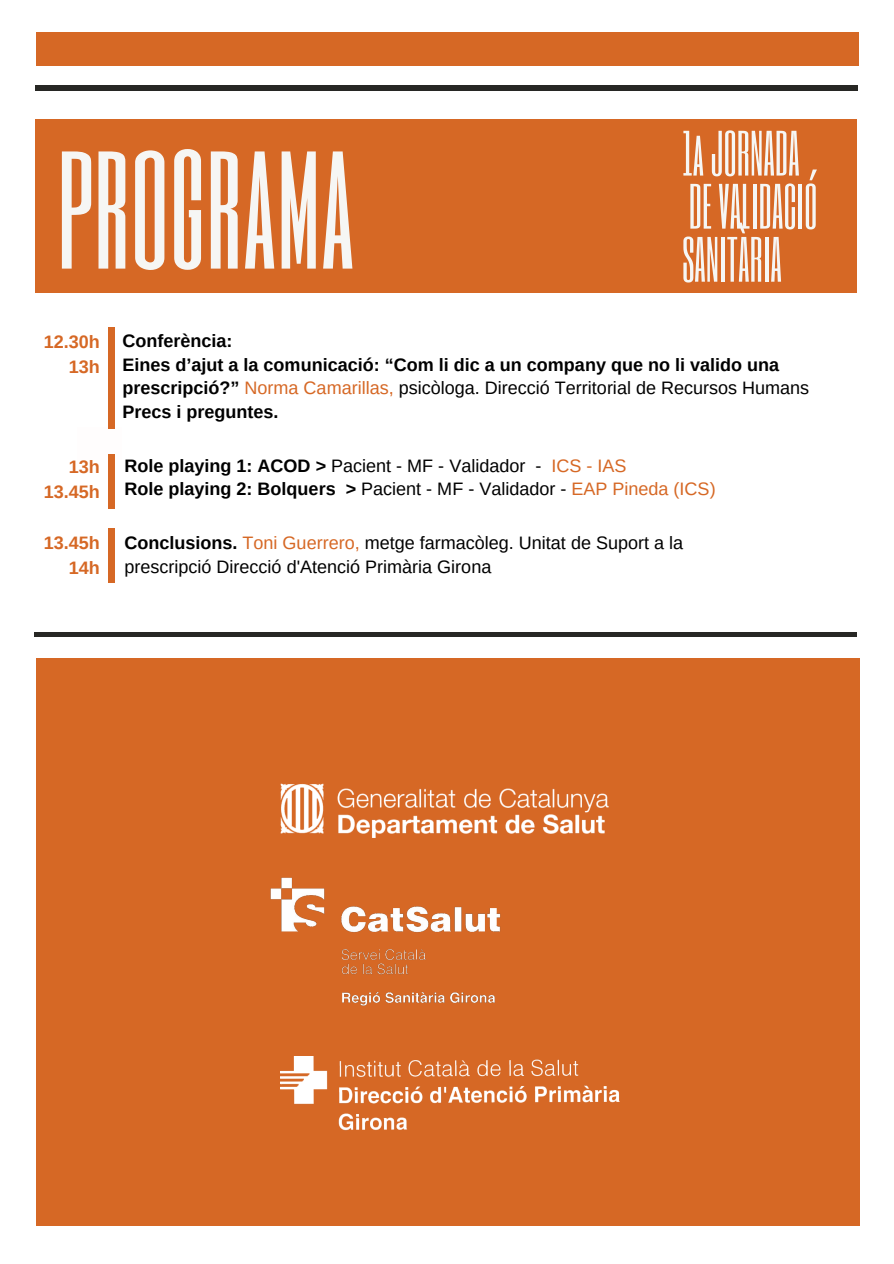
<style>
.page{position:relative;width:894px;height:1264px;background:#fff}
.page>*{position:absolute;margin:0;border:0;box-sizing:border-box;transform-origin:0 0}
.t1{font:156.15px "Six Caps";color:#f6f6f4}
.t2{font:53.1px/53.1px "Six Caps";color:#f6f6f4}
.t3{font:18px/23.7px "Arimo";color:#000}
.t4{font:700 18px/23.7px "Arimo";color:#000}
.t5{font:700 18px/24.8px "Arimo";color:#d66825;text-align:right}
.s1{font-weight:400;color:#d66825}
.s2{font-weight:400}
.s3{font-weight:700}
.s4{color:#d66825}
</style>
<div class="page">
<div style="left:36px;top:33px;width:822px;height:33px;background:#d66825"></div>
<hr style="left:35px;top:86px;width:822px;height:4px;background:#272724">
<div style="left:35px;top:119px;width:821px;height:174px;background:#d66825"></div>
<div style="left:36px;top:658px;width:823px;height:568px;background:#d66825"></div>
<img style="left:280px;top:783px;width:329px;height:54px">
<img style="left:280px;top:1056px;width:340px;height:75px">
<img style="left:270px;top:877px;width:231px;height:129px">
<hr style="left:34px;top:632px;width:822px;height:4px;background:#272724">
<div style="left:109px;top:327px;width:5px;height:101px;background:#d66825"></div>
<div style="left:109px;top:454px;width:5px;height:54px;background:#d66825"></div>
<div style="left:109px;top:528px;width:5px;height:55px;background:#d66825"></div>
<h1 class="t1" style="left:57px;top:96px;width:299px">programa</h1>
<h2 class="t2" style="left:682px;top:125px;width:136px">1a JORNADA<br>DE VALIDACIÓ<br>SANITÀRIA</h2>
<p class="t5" style="left:44px;top:329px;width:58px">12.30h<br>13h</p>
<p class="t5" style="left:44px;top:454px;width:58px">13h<br>13.45h</p>
<p class="t5" style="left:44px;top:531px;width:58px">13.45h<br>14h</p>
<p class="t4" style="left:122px;top:329px;width:688px">Conferència:<br>Eines d’ajut a la comunicació: “Com li dic a un company que no li valido una prescripció?” <span class="s1">Norma Camarillas,</span> <span class="s2">psicòloga. Direcció Territorial de Recursos Humans </span>Precs i preguntes.</p>
<p class="t3" style="left:124px;top:453px;width:592px"><span class="s3">Role playing 1: ACOD &gt;</span> Pacient - MF - Validador - <span class="s4">ICS - IAS<br></span><span class="s3">Role playing 2: Bolquers &gt;</span> Pacient - MF - Validador - <span class="s4">EAP Pineda (ICS)</span></p>
<p class="t3" style="left:124px;top:531px;width:560px"><span class="s3">Conclusions.</span> <span class="s4">Toni Guerrero,</span> metge farmacòleg. Unitat de Suport a la prescripció Direcció d'Atenció Primària Girona</p>
</div>
